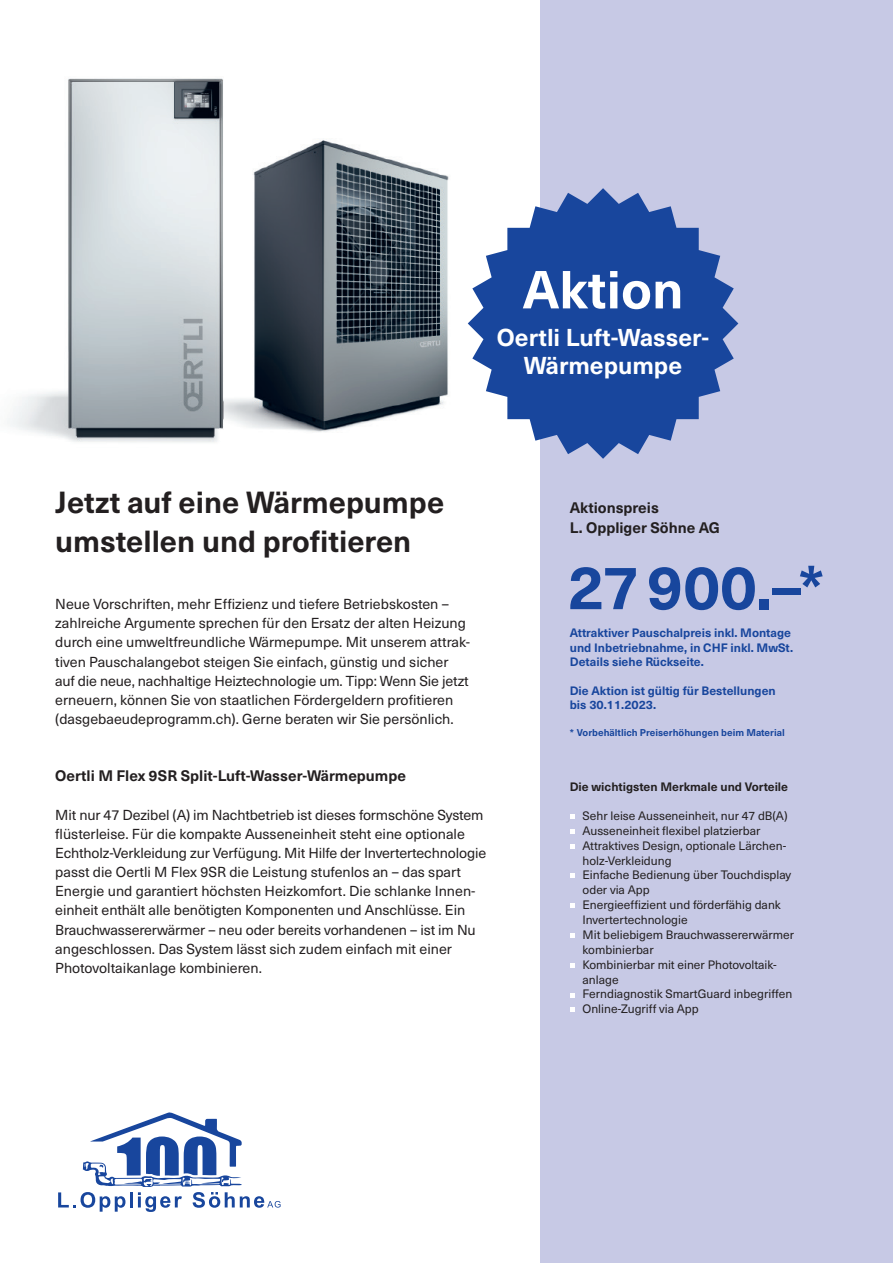
<style>
.page{position:relative;width:893px;height:1263px;background:#fff}
.page>*{position:absolute;margin:0;border:0;box-sizing:border-box;transform-origin:0 0}
.t1{font:700 61.05px "Neue Haas Unica W1 G";color:#18469d}
.t2{font:700 52.5px "Neue Haas Unica W1 G";color:#fff}
.t3{font:700 30px/38.2px "Neue Haas Unica W1 G";color:#231f20}
.t4{font:700 24px/28.7px "Neue Haas Unica W1 G";color:#fff;text-align:center}
.t5{font:700 15px/19.2px "Neue Haas Unica W1 G";color:#231f20}
.t6{font:14.25px/19.2px "Neue Haas Unica W1 G";color:#231f20}
.t7{font:12px/14.9px "Neue Haas Unica W1 G";color:#231f20}
.t8{font:700 12px/14.4px "Neue Haas Unica W1 G";color:#18469d}
.t9{font:700 12px "Neue Haas Unica W1 G";color:#231f20}
.t10{font:700 9.75px "Neue Haas Unica W1 G";color:#18469d}
</style>
<div class="page">
<div style="left:540px;top:0;width:353px;height:1263px;background:#c7c9e5"></div>
<svg style="left:570px;top:814px;width:4px;height:5px"></svg>
<svg style="left:570px;top:829px;width:4px;height:4px"></svg>
<svg style="left:570px;top:844px;width:4px;height:4px"></svg>
<svg style="left:570px;top:874px;width:4px;height:4px"></svg>
<svg style="left:570px;top:903px;width:4px;height:5px"></svg>
<svg style="left:570px;top:933px;width:4px;height:5px"></svg>
<svg style="left:570px;top:963px;width:4px;height:4px"></svg>
<svg style="left:570px;top:993px;width:4px;height:4px"></svg>
<svg style="left:570px;top:1008px;width:4px;height:4px"></svg>
<img style="left:223px;top:140px;width:245px;height:292px">
<img style="left:7px;top:78px;width:216px;height:365px">
<img style="left:255px;top:141px;width:193px;height:287px">
<img style="left:68px;top:79px;width:154px;height:357px">
<svg style="left:468px;top:188px;width:270px;height:271px;fill:#18469d"></svg>
<svg style="left:58px;top:1112px;width:223px;height:100px"></svg>
<h2 class="t2" style="left:523px;top:250px;width:162px">Aktion</h2>
<h3 class="t4" style="left:497px;top:321px;width:214px">Oertli Luft-Wasser-<br>Wärmepumpe</h3>
<h3 class="t3" style="left:55px;top:482px;width:391px">Jetzt auf eine Wärmepumpe umstellen und profitieren</h3>
<p class="t6" style="left:55px;top:594px;width:416px">Neue Vorschriften, mehr Effizienz und tiefere Betriebskosten – zahlreiche Argumente sprechen für den Ersatz der alten Heizung durch eine umweltfreundliche Wärmepumpe. Mit unserem attrak&shy;tiven Pauschalangebot steigen Sie einfach, günstig und sicher auf die neue, nachhaltige Heiztechnologie um. Tipp: Wenn Sie jetzt erneuern, können Sie von staatlichen Fördergeldern profitieren (dasgebaeudeprogramm.ch). Gerne beraten wir Sie persönlich.</p>
<p class="t5" style="left:55px;top:765px;width:352px">Oertli M Flex 9SR Split-Luft-Wasser-Wärmepumpe</p>
<p class="t6" style="left:55px;top:804px;width:433px">Mit nur 47 Dezibel (A) im Nachtbetrieb ist dieses formschöne System flüsterleise. Für die kompakte Ausseneinheit steht eine optionale Echtholz-Verkleidung zur Verfügung. Mit Hilfe der Invertertechnologie passt die Oertli M Flex 9SR die Leistung stufenlos an – das spart Energie und garantiert höchsten Heizkomfort. Die schlanke Innen&shy;einheit enthält alle benötigten Komponenten und Anschlüsse. Ein Brauchwassererwärmer – neu oder bereits vorhandenen – ist im Nu angeschlossen. Das System lässt sich zudem einfach mit einer Photovoltaikanlage kombinieren.</p>
<p class="t5" style="left:570px;top:498px;width:152px">Aktionspreis<br>L. Oppliger Söhne AG</p>
<h1 class="t1" style="left:568px;top:541px;width:258px">27 900.–*</h1>
<p class="t8" style="left:570px;top:625px;width:225px">Attraktiver Pauschalpreis inkl. Montage und Inbetriebnahme, in CHF inkl. MwSt.<br>Details siehe Rückseite.</p>
<p class="t8" style="left:570px;top:683px;width:207px">Die Aktion ist gültig für Bestellungen bis 30.11.2023.</p>
<p class="t10" style="left:570px;top:725px;width:216px">* Vorbehältlich Preiserhöhungen beim Material</p>
<p class="t9" style="left:570px;top:777px;width:220px">Die wichtigsten Merkmale und Vorteile</p>
<p class="t7" style="left:583px;top:807px;width:213px">Sehr leise Ausseneinheit, nur 47 dB(A)<br>Ausseneinheit flexibel platzierbar<br>Attraktives Design, optionale Lärchen&shy;holz-Verkleidung<br>Einfache Bedienung über Touchdisplay oder via App<br>Energieeffizient und förderfähig dank<br>Invertertechnologie<br>Mit beliebigem Brauchwassererwärmer kombinierbar<br>Kombinierbar mit einer Photovoltaik&shy;anlage<br>Ferndiagnostik SmartGuard inbegriffen<br>Online-Zugriff via App</p>
</div>
